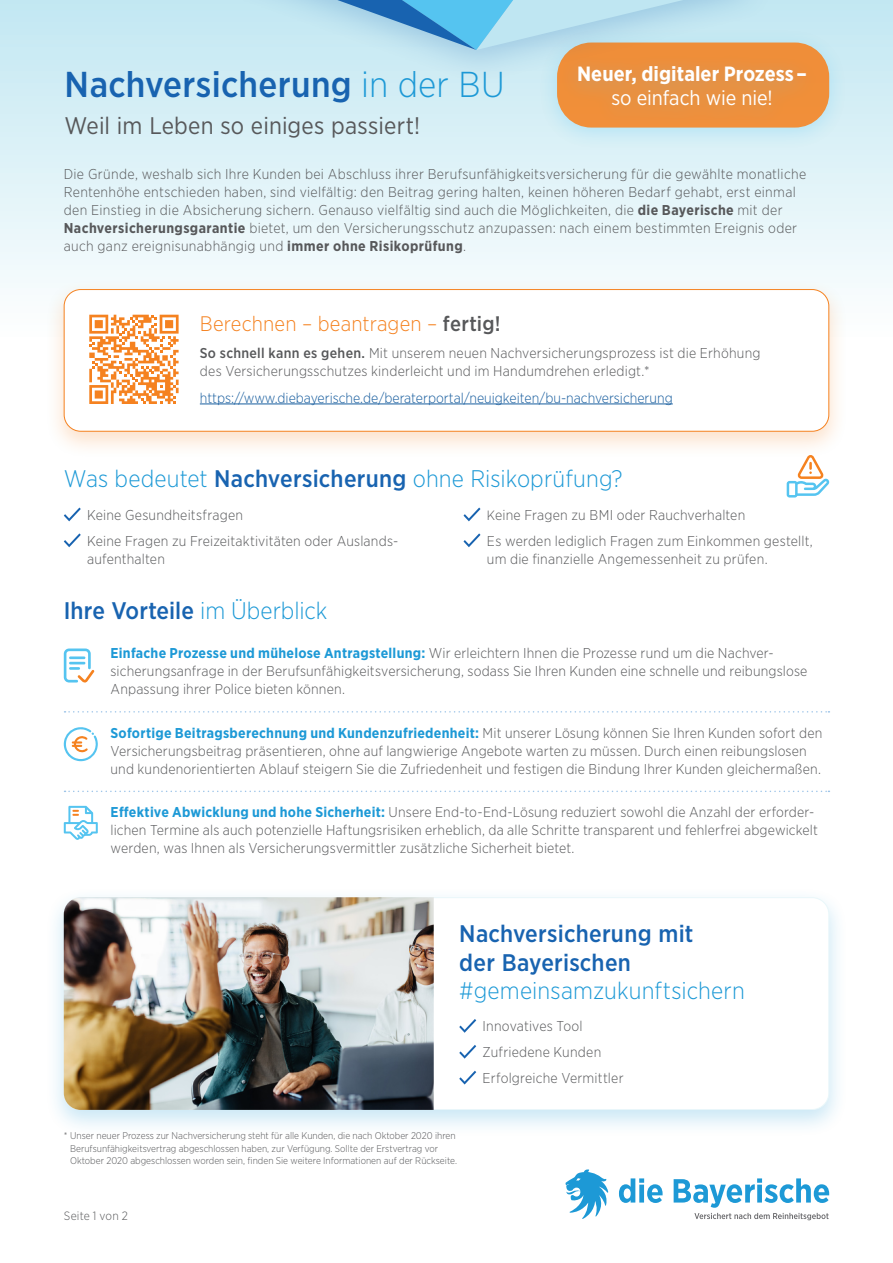
<style>
.page{position:relative;width:893px;height:1263px;background:#fff}
.page>*{position:absolute;margin:0;border:0;box-sizing:border-box;transform-origin:0 0}
.t1{font:500 36px "Gotham Narrow";letter-spacing:.01em;color:#1863b0}
.Subline{font:500 24px/28.5px "Gotham Narrow";letter-spacing:.01em;color:#1863b0}
.t2{font:300 24px "Gotham Narrow";letter-spacing:.005em;color:#1d99d6}
.t3{font:24px "Gotham Narrow";letter-spacing:.005em;color:#57585a}
.t4{font:300 21px "Gotham Narrow";letter-spacing:.01em;color:#f58220}
.Headline_Titel{font:700 20.7px/24.3px "Gotham Narrow";letter-spacing:.005em;color:#fff;text-align:center}
.Copy{font:300 14.25px/18px "Gotham Narrow";letter-spacing:.015em;color:#57585a}
.Copy-2{font:300 14.25px "Gotham Narrow";color:#175d9e}
.copy{font:300 12px "Gotham Narrow";letter-spacing:.015em;color:#57585a}
.Einleitungstext{font:300 9.75px/12.8px "Gotham Narrow";color:#57585a}
.s1{font-weight:300;color:#1d99d6}
.s2{font-weight:400}
.s3{font-weight:700}
.s4{font-weight:500;color:#57585a}
.s5{font-weight:500}
.s6{font-weight:500;color:#1863b0}
.s7{font-size:13.5px}
.s8{font-weight:700;color:#1d99d6}
</style>
<div class="page">
<div style="left:0;top:0;width:893px;height:340px;background:linear-gradient(to bottom,#c1e7f2,#fefefe)"></div>
<div style="left:538px;top:28px;width:310px;height:123px;background:#55c4f0;opacity:.32"></div>
<div style="left:557px;top:43px;width:272px;height:85px;background:#ef8e39;border-radius:34px"></div>
<div style="left:560px;top:52px;width:263px;height:76px;background:#ed903d"></div>
<svg style="left:64px;top:507px;width:17px;height:14px"></svg>
<svg style="left:64px;top:533px;width:17px;height:14px"></svg>
<svg style="left:463px;top:507px;width:17px;height:14px"></svg>
<svg style="left:463px;top:533px;width:17px;height:14px"></svg>
<div style="left:45px;top:279px;width:803px;height:180px;background:#f58220;opacity:.24"></div>
<div style="left:64px;top:290px;width:765px;height:141px;background:#fff;border-radius:17px"></div>
<div style="left:64px;top:289px;width:765px;height:143px;border:1px solid #f58220;border-radius:17px"></div>
<hr style="left:200px;top:404px;width:473px;height:1px;background:#175d9e">
<svg style="left:787px;top:455px;width:43px;height:42px"></svg>
<div style="left:92px;top:0;width:685px;height:85px;background:#1863b0;opacity:.24"></div>
<svg style="left:337px;top:0;width:346px;height:50px;background:#9ccce0"></svg>
<svg style="left:619px;top:1178px;width:44px;height:25px"></svg>
<svg style="left:674px;top:1178px;width:155px;height:42px"></svg>
<svg style="left:565px;top:1169px;width:44px;height:50px"></svg>
<svg style="left:65px;top:711px;width:764px;height:1px"></svg>
<svg style="left:65px;top:791px;width:764px;height:1px"></svg>
<svg style="left:64px;top:727px;width:34px;height:34px"></svg>
<svg style="left:64px;top:648px;width:30px;height:34px"></svg>
<svg style="left:64px;top:806px;width:34px;height:34px"></svg>
<div style="left:45px;top:887px;width:803px;height:250px;background:#1d99d6;opacity:.24"></div>
<div style="left:64px;top:898px;width:765px;height:211px;background:#fff;border-radius:17px"></div>
<svg style="left:459px;top:1019px;width:17px;height:14px"></svg>
<svg style="left:459px;top:1045px;width:17px;height:14px"></svg>
<svg style="left:459px;top:1071px;width:17px;height:13px"></svg>
<img style="left:64px;top:897px;width:370px;height:213px">
<svg style="left:89px;top:315px;width:90px;height:89px"></svg>
<p class="t1" style="left:65px;top:61px;width:441px">Nachversicherung <span class="s1">in der BU</span></p>
<p class="t3" style="left:64px;top:111px;width:357px">Weil im Leben so einiges passiert!</p>
<p class="Headline_Titel" style="left:577px;top:62px;width:231px">Neuer, digitaler Prozess – <span class="s2">so einfach wie nie!</span></p>
<p class="Copy" style="left:64px;top:165px;width:744px">Die Gründe, weshalb sich Ihre Kunden bei Abschluss ihrer Berufsunfähigkeitsversicherung für die gewählte monatliche Rentenhöhe entschieden haben, sind vielfältig: den Beitrag gering halten, keinen höheren Bedarf gehabt, erst einmal den Einstieg in die Absicherung sichern. Genauso vielfältig sind auch die Möglichkeiten, die <span class="s3">die Bayerische</span> mit der <span class="s3">Nachversicherungsgarantie</span> bietet, um den Versicherungsschutz anzupassen: nach einem bestimmten Ereignis oder auch ganz ereignisunabhängig und <span class="s3">immer ohne Risikoprüfung</span>.</p>
<p class="t4" style="left:200px;top:311px;width:302px">Berechnen – beantragen – <span class="s4">fertig!</span></p>
<p class="Copy" style="left:200px;top:344px;width:562px"><span class="s5">So schnell kann es gehen.</span> Mit unserem neuen Nachversicherungsprozess ist die Erhöhung des Versicherungsschutzes kinderleicht und im Handumdrehen erledigt.*</p>
<p class="Copy-2" style="left:200px;top:389px;width:474px">https://www.diebayerische.de/beraterportal/neuigkeiten/bu-nachversicherung</p>
<p class="t2" style="left:64px;top:464px;width:560px">Was bedeutet <span class="s6">Nachversicherung</span> ohne Risikoprüfung?</p>
<p class="Copy" style="left:87px;top:505px;width:157px">Keine Gesundheitsfragen</p>
<p class="Copy" style="left:87px;top:531px;width:313px">Keine Fragen zu Freizeitaktivitäten oder Auslands&shy;aufenthalten</p>
<p class="Copy" style="left:487px;top:505px;width:260px"><span class="s7">K</span>eine Fragen zu BMI oder Rauchverhalten</p>
<p class="Copy" style="left:487px;top:531px;width:327px">Es werden lediglich Fragen zum Einkommen gestellt, um die finanzielle Angemessenheit zu prüfen.</p>
<p class="Subline" style="left:64px;top:596px;width:265px">Ihre Vorteile <span class="s1">im Überblick</span></p>
<p class="Copy" style="left:111px;top:644px;width:698px"><span class="s8">Einfache Prozesse und mühelose Antragstellung:</span> Wir erleichtern Ihnen die Prozesse rund um die Nachver&shy;sicherungsanfrage in der Berufsunfähigkeitsversicherung, sodass Sie Ihren Kunden eine schnelle und reibungslose<br>Anpassung ihrer Police bieten können.</p>
<p class="Copy" style="left:111px;top:723px;width:713px"><span class="s8">Sofortige Beitragsberechnung und Kundenzufriedenheit:</span> Mit unserer Lösung können Sie Ihren Kunden sofort den<br>Versicherungsbeitrag präsentieren, ohne auf langwierige Angebote warten zu müssen. Durch einen reibungslosen und kundenorientierten Ablauf steigern Sie die Zufriedenheit und festigen die Bindung Ihrer Kunden gleichermaßen.</p>
<p class="Copy" style="left:111px;top:803px;width:709px"><span class="s8">Effektive Abwicklung und hohe Sicherheit:</span> Unsere End-to-End-Lösung reduziert sowohl die Anzahl der erforder&shy;lichen Termine als auch potenzielle Haftungsrisiken erheblich, da alle Schritte transparent und fehlerfrei abgewickelt werden, was Ihnen als Versicherungsvermittler zusätzliche Sicherheit bietet.</p>
<p class="Subline" style="left:459px;top:919px;width:287px">Nachversicherung mit<br>der Bayerischen <span class="s1">#gemeinsamzukunftsichern</span></p>
<p class="Copy" style="left:483px;top:1017px;width:102px">Innovatives Tool</p>
<p class="Copy" style="left:483px;top:1043px;width:120px">Zufriedene Kunden</p>
<p class="Copy" style="left:483px;top:1069px;width:143px">Erfolgreiche Vermittler</p>
<p class="Einleitungstext" style="left:70px;top:1129px;width:388px;text-indent:-6px">* Unser neuer Prozess zur Nachversicherung steht für alle Kunden, die nach Oktober 2020 ihren<br>Berufsunfähigkeitsvertrag abgeschlossen haben, zur Verfügung. Sollte der Erstvertrag vor<br>Oktober 2020 abgeschlossen worden sein, finden Sie weitere Informationen auf der Rückseite.</p>
<p class="copy" style="left:64px;top:1209px;width:66px">Seite 1 von 2</p>
</div>
